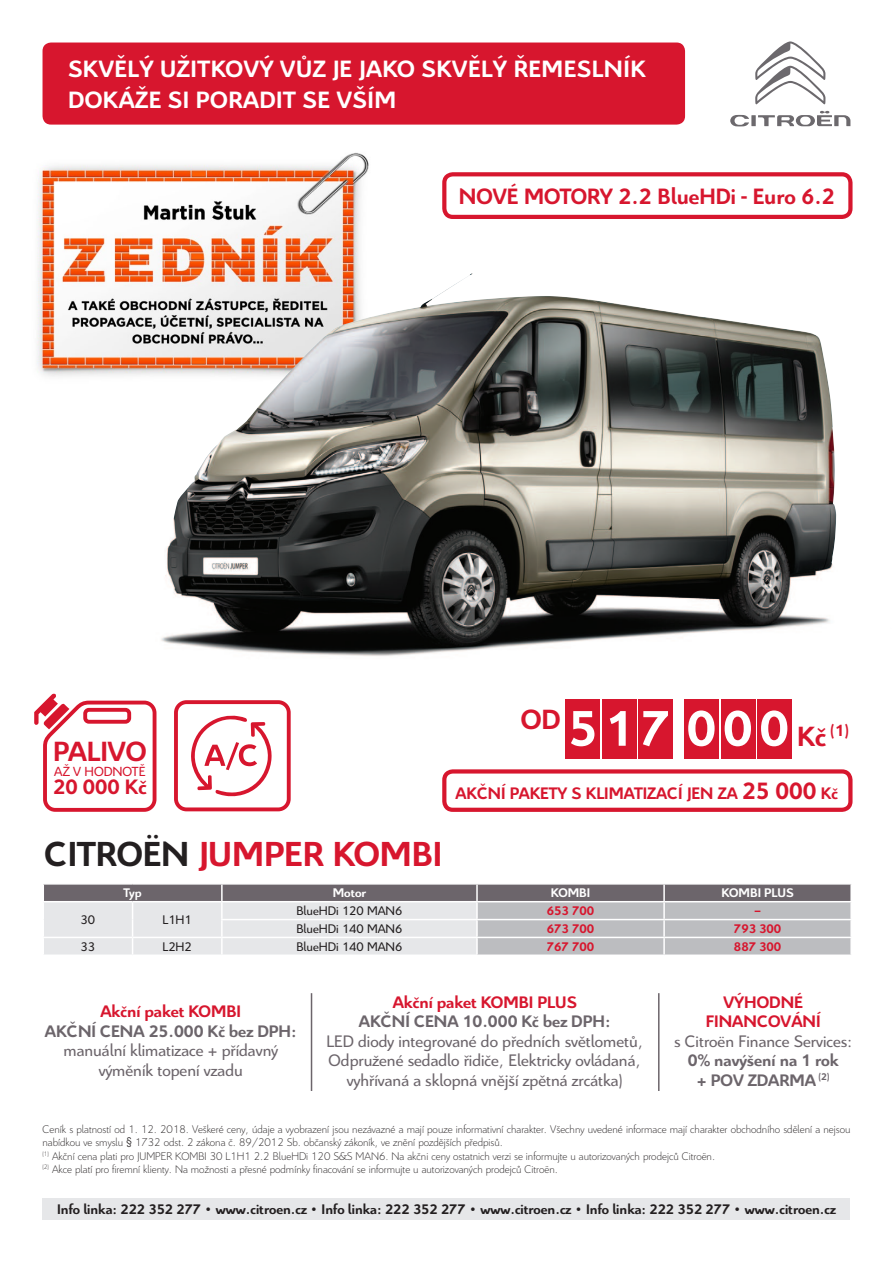
<style>
.page{position:relative;width:893px;height:1263px;background:#fff}
.page>*{position:absolute;margin:0;border:0;box-sizing:border-box;transform-origin:0 0}
.t1{font:700 54px "Citroen CE";letter-spacing:.125em;color:#fff}
.t2{font:700 37.5px "Citroen CE";color:#d7162e}
.t3{font:700 30px "Citroen CE";color:#d7162e}
.t4{font:700 25.5px/30.6px "Citroen CE";letter-spacing:.02em;color:#fff}
.t5{font:700 24px "Citroen CE";color:#d7162e}
.t6{font:700 22.5px "Citroen CE";color:#d7162e}
.t7{font:18px/19.5px "Citroen CE";color:#6c656b;text-align:center}
.t8{font:700 18px/19.5px "Citroen CE";color:#d7162e;text-align:center}
.t9{font:700 18px/19.5px "Citroen CE";color:#6c656b;text-align:center}
.t10{font:700 15px "Citroen CE";color:#231f20}
.t11{font:14.25px "Citroen CE";color:#d7162e}
.t12{font:13.5px "Citroen CE";color:#231f20}
.t13{font:700 13.5px "Citroen CE";color:#d7162e}
.t14{font:700 13.5px "Citroen CE";color:#fff}
.t15{font:700 13.5px "Citroen CE";color:#fff;scale:.96 1}
.t16{font:300 12px/13.5px "Citroen CE";color:#231f20}
.s1{color:#231f20}
.s2{font-size:30px;color:#d7162e}
.s3{font-size:25.5px}
.s4{font-family:"Swiss 721 BTCE"}
</style>
<div class="page">
<img style="left:37px;top:152px;width:332px;height:225px">
<img style="left:122px;top:273px;width:715px;height:486px">
<div style="left:43px;top:1198px;width:807px;height:22px;background:#e6e7e9"></div>
<svg style="left:43px;top:884px;width:808px;height:71px;background:#bebdc0"></svg>
<hr style="left:133px;top:954px;width:89px;height:2px;background:#fff">
<hr style="left:222px;top:954px;width:255px;height:2px;background:#fff">
<hr style="left:477px;top:954px;width:187px;height:2px;background:#fff">
<hr style="left:664px;top:954px;width:188px;height:2px;background:#fff">
<hr style="left:658px;top:993px;width:1px;height:98px;background:#6c656b">
<hr style="left:311px;top:993px;width:1px;height:98px;background:#6c656b">
<div style="left:442px;top:769px;width:410px;height:43px;border:4px solid #d7162e;border-radius:9px"></div>
<div style="left:442px;top:172px;width:410px;height:47px;border:4px solid #d7162e;border-radius:9px"></div>
<svg style="left:172px;top:698px;width:128px;height:114px"></svg>
<svg style="left:34px;top:693px;width:124px;height:119px"></svg>
<div style="left:43px;top:43px;width:642px;height:82px;background:#d7162e;border-radius:9px"></div>
<div style="left:758px;top:699px;width:34px;height:60px;background:#d7162e"></div>
<div style="left:721px;top:699px;width:34px;height:60px;background:#d7162e"></div>
<div style="left:684px;top:699px;width:34px;height:60px;background:#d7162e"></div>
<div style="left:639px;top:699px;width:34px;height:60px;background:#d7162e"></div>
<div style="left:602px;top:699px;width:34px;height:60px;background:#d7162e"></div>
<div style="left:566px;top:699px;width:34px;height:60px;background:#d7162e"></div>
<svg style="left:730px;top:111px;width:120px;height:15px"></svg>
<svg style="left:755px;top:41px;width:70px;height:63px"></svg>
<h3 class="t4" style="left:68px;top:55px;width:567px">SKVĚLÝ UŽITKOVÝ VŮZ JE JAKO SKVĚLÝ ŘEMESLNÍK<br>DOKÁŽE SI PORADIT SE VŠÍM</h3>
<h3 class="t5" style="left:459px;top:181px;width:377px">NOVÉ MOTORY 2.2 BLUEHDI - EURO 6.2</h3>
<h3 class="t3" style="left:53px;top:732px;width:94px">PALIVO</h3>
<p class="t11" style="left:54px;top:762px;width:93px">AŽ V HODNOTĚ</p>
<h3 class="t6" style="left:53px;top:772px;width:95px">20 000 KČ</h3>
<h2 class="t2" style="left:45px;top:830px;width:395px"><span class="s1">CITROËN</span> JUMPER KOMBI</h2>
<h1 class="t1" style="left:521px;top:694px;width:330px"><sup>OD</sup> 517 000 <span class="s2">KČ</span> <sup>(1)</sup></h1>
<h3 class="t8" style="left:455px;top:785px;width:384px">AKČ NÍ PAKETY S KLIMATIZACÍ JEN ZA <span class="s3">25 000</span> KČ</h3>
<p class="t15" style="left:124px;top:884px;width:20px">TYP</p>
<p class="t14" style="left:333px;top:884px;width:35px">MOTOR</p>
<p class="t14" style="left:551px;top:884px;width:39px">KOMBI</p>
<p class="t14" style="left:722px;top:884px;width:74px">KOMBI PLUS</p>
<p class="t12" style="left:81px;top:911px;width:16px">30</p>
<p class="t12" style="left:163px;top:911px;width:31px">L1H1</p>
<p class="t12" style="left:296px;top:902px;width:108px">BlueHDi 120 MAN6</p>
<p class="t13" style="left:547px;top:902px;width:49px">653 700</p>
<p class="t13" style="left:755px;top:902px;width:7px">–</p>
<p class="t12" style="left:296px;top:920px;width:108px">BlueHDi 140 MAN6</p>
<p class="t13" style="left:547px;top:920px;width:49px">673 700</p>
<p class="t13" style="left:734px;top:920px;width:49px">793 300</p>
<p class="t12" style="left:81px;top:938px;width:16px">33</p>
<p class="t12" style="left:163px;top:938px;width:31px">L2H2</p>
<p class="t12" style="left:296px;top:938px;width:108px">BlueHDi 140 MAN6</p>
<p class="t13" style="left:547px;top:938px;width:49px">767 700</p>
<p class="t13" style="left:734px;top:938px;width:49px">887 300</p>
<h3 class="t8" style="left:100px;top:1003px;width:112px">AKČNÍ PAKET KOMB</h3>
<h3 class="t8" style="left:237px;top:1003px;width:6px">I</h3>
<h3 class="t9" style="left:45px;top:1022px;width:67px">AKČNÍ CEN</h3>
<h3 class="t9" style="left:133px;top:1022px;width:165px">A 25.000 KČ BEZ DPH:</h3>
<h3 class="t7" style="left:64px;top:1042px;width:216px">manuální klimatizace + přídavný výměník topení vzadu</h3>
<h3 class="t8" style="left:393px;top:993px;width:112px">AKČNÍ PAKET KOMB</h3>
<h3 class="t8" style="left:529px;top:993px;width:19px">I PLUS</h3>
<h3 class="t9" style="left:359px;top:1013px;width:67px">AKČNÍ CEN</h3>
<h3 class="t9" style="left:447px;top:1013px;width:165px">A 10.000 KČ BEZ DPH:</h3>
<h3 class="t7" style="left:326px;top:1032px;width:318px">LED diody integrované do předních světlometů,<br>Odpružené sedadlo řidiče, Elektricky ovládaná, vyhřívaná a sklopná vnější zpětná zrcátka)</h3>
<h3 class="t8" style="left:706px;top:993px;width:115px">VÝHODNÉ<br>FINANCOVÁNÍ</h3>
<h3 class="t7" style="left:674px;top:1032px;width:180px">s Citroën Finance Services:</h3>
<h3 class="t9" style="left:688px;top:1052px;width:152px">0% NAVÝŠENÍ NA 1 ROK + POV ZDARMA <sup>(2)</sup></h3>
<p class="t16" style="left:43px;top:1123px;width:809px">Ceník s platností od 1. 12. 2018. Veškeré ceny, údaje a vyobrazení jsou nezávazné a mají pouze informativní charakter. Všechny uvedené informace mají charakter obchodního sdělení a nejsou nabídkou ve smyslu <span class="s4">§</span> 1732 odst. 2 zákona č. 89/2012 Sb. občanský zákoník, ve znění pozdějších předpisů.<br><sup>(1)</sup> Akční cena plati pro JUMPER KOMBI 30 L1H1 2.2 BlueHDi 120 S&amp;S MAN6. Na akčni ceny ostatnich verzi se informujte u autorizovaných prodejců Citroën.<br><sup>(2)</sup> Akce platí pro firemní klienty. Na možnosti a přesné podmínky finacování se informujte u autorizovaných prodejců Citroën.</p>
<p class="t10" style="left:57px;top:1199px;width:780px">INFO LINKA: 222 352 277 • WWW.CITROEN.CZ • INFO LINKA: 222 352 277 • WWW.CITROEN.CZ • INFO LINKA: 222 352 277 • WWW.CITROEN.CZ</p>
</div>
